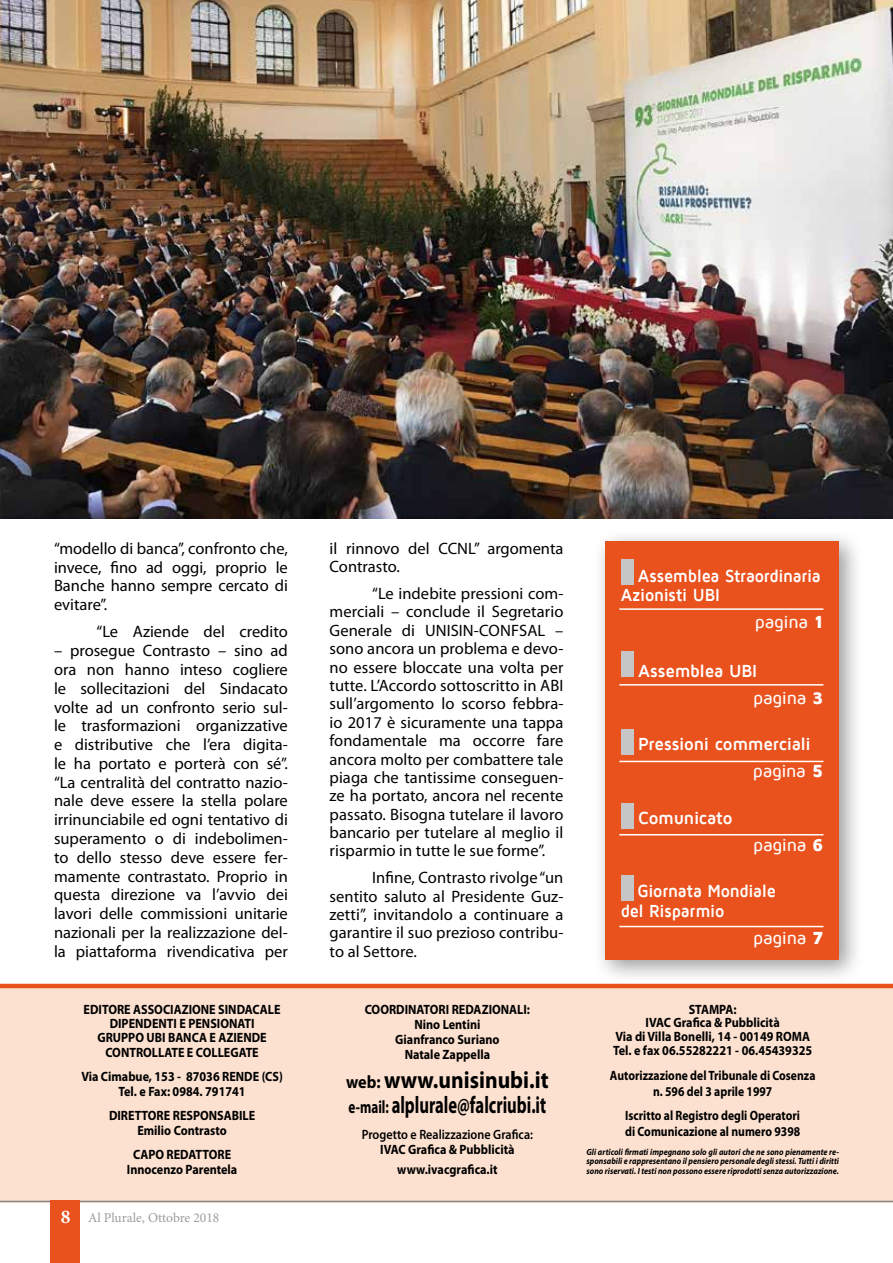
<style>
.page{position:relative;width:893px;height:1263px;background:#fff}
.page>*{position:absolute;margin:0;border:0;box-sizing:border-box;transform-origin:0 0}
.t1{font:700 24px/25.7px "Myriad Pro";color:#000;scale:.9 1}
.t2{font:700 18px/19.5px "Maven Pro";letter-spacing:-.015em;color:#fff;scale:.91 1}
.t3{font:700 18px/27px "Maven Pro";letter-spacing:-.015em;color:#fff;scale:.95 1}
.t4{font:500 18px "Maven Pro";letter-spacing:-.015em;color:#fff}
.t5{font:16.5px/18.8px "Myriad Pro";color:#000;text-align:justify}
.t6{font:700 13.5px/14.4px "Myriad Pro";color:#000;text-align:center;scale:.9 1}
.t7{font:700 13.5px/15.5px "Myriad Pro";color:#000;text-align:center;scale:.86 1}
.t8{font:600 13.5px "Myriad Pro";color:#000;scale:.9 1}
.t9{font:13.5px "Minion Pro";color:#9d9d9c}
.t10{font:italic 700 9px/9.4px "Myriad Pro";color:#000;text-align:justify;scale:.9 1}
.s1{font-weight:700;font-size:19.5px;color:#fff}
.s2{font-size:18px}
.s3{font-weight:900}
.s4{font-weight:500}
</style>
<div class="page">
<div style="left:0;top:986px;width:892px;height:216px;background:#fde1d0"></div>
<hr style="left:0;top:1201px;width:893px;height:1px;background:#878787">
<div style="left:592px;top:529px;width:272px;height:456px;background:#000;opacity:.4"></div>
<div style="left:605px;top:541px;width:234px;height:419px;background:#e9511d"></div>
<hr style="left:619px;top:608px;width:204px;height:2px;background:#fff">
<hr style="left:619px;top:684px;width:204px;height:1px;background:#fff">
<hr style="left:619px;top:761px;width:204px;height:1px;background:#fff">
<div style="left:51px;top:1201px;width:29px;height:62px;background:#e9511d"></div>
<hr style="left:619px;top:834px;width:204px;height:1px;background:#fff">
<hr style="left:619px;top:926px;width:204px;height:1px;background:#fff">
<div style="left:621px;top:559px;width:13px;height:26px;background:#c6c6c6"></div>
<div style="left:621px;top:651px;width:13px;height:26px;background:#c6c6c6"></div>
<div style="left:621px;top:729px;width:13px;height:26px;background:#c6c6c6"></div>
<div style="left:621px;top:803px;width:13px;height:26px;background:#c6c6c6"></div>
<div style="left:621px;top:875px;width:13px;height:25px;background:#c6c6c6"></div>
<hr style="left:0;top:984px;width:893px;height:4px;background:#e9511d">
<img style="left:0;top:0;width:893px;height:519px">
<p class="t5" style="left:54px;top:539px;width:235px">“modello di banca”, confronto che, invece, fino ad oggi, proprio le Banche hanno sempre cercato di evitare”.</p>
<p class="t5" style="left:97px;top:622px;width:193px">“Le Aziende del credito</p>
<p class="t5" style="left:54px;top:641px;width:235px">– prosegue Contrasto – sino ad ora non hanno inteso cogliere le sollecitazioni del Sindacato volte ad un confronto serio sul&shy;le trasformazioni organizzative e distributive che l’era digita&shy;le ha portato e porterà con sé”. “La centralità del contratto nazio&shy;nale deve essere la stella polare irrinunciabile ed ogni tentativo di superamento o di indebolimen&shy;to dello stesso deve essere fer&shy;mamente contrastato. Proprio in questa direzione va l’avvio dei lavori delle commissioni unitarie nazionali per la realizzazione del&shy;la piattaforma rivendicativa per</p>
<p class="t6" style="left:84px;top:1001px;width:220px">EDITORE ASSOCIAZIONE SINDACALE<br>DIPENDENTI E PENSIONATI<br>GRUPPO UBI BANCA E AZIENDE<br>CONTROLLATE E COLLEGATE</p>
<p class="t6" style="left:81px;top:1069px;width:225px">Via Cimabue, 153 - 87036 RENDE (CS)<br>Tel. e Fax: 0984. 791741</p>
<p class="t6" style="left:109px;top:1108px;width:164px">DIRETTORE RESPONSABILE<br>Emilio Contrasto</p>
<p class="t6" style="left:127px;top:1147px;width:124px">CAPO REDATTORE<br>Innocenzo Parentela</p>
<p class="t9" style="left:61px;top:1208px;width:160px"><span class="s1">8</span> Al Plurale, Ottobre 2018</p>
<p class="t5" style="left:330px;top:539px;width:235px">il rinnovo del CCNL” argomenta<br>Contrasto.</p>
<p class="t5" style="left:330px;top:584px;width:235px;text-indent:43px">“Le indebite pressioni com&shy;merciali – conclude il Segretario Generale di UNISIN-CONFSAL – sono ancora un problema e devo&shy;no essere bloccate una volta per tutte. L’Accordo sottoscritto in ABI sull’argomento lo scorso febbra&shy;io 2017 è sicuramente una tappa fondamentale ma occorre fare ancora molto per combattere tale piaga che tantissime conseguen&shy;ze ha portato, ancora nel recente passato. Bisogna tutelare il lavoro bancario per tutelare al meglio il risparmio in tutte le sue forme”.</p>
<p class="t5" style="left:330px;top:868px;width:235px;text-indent:43px">Infine, Contrasto rivolge “un sentito saluto al Presidente Guz&shy;zetti”, invitandolo a continuare a garantire il suo prezioso contribu&shy;to al Settore.</p>
<p class="t6" style="left:365px;top:1001px;width:185px;line-height:15.1px">COORDINATORI REDAZIONALI:<br>Nino Lentini<br>Gianfranco Suriano<br>Natale Zappella</p>
<h1 class="t1" style="left:346px;top:1066px;width:226px"><span class="s2">web:</span> www.unisinubi.it <span class="s2">e-mail:</span> alplurale@falcriubi.it</h1>
<p class="t8" style="left:362px;top:1126px;width:192px">Progetto e Realizzazione Grafica:</p>
<p class="t6" style="left:380px;top:1139px;width:151px;line-height:19.6px">IVAC Grafica &amp; Pubblicità www.ivacgrafica.it</p>
<p class="t2" style="left:621px;top:566px;width:221px;text-indent:17px">Assemblea Straordinaria<br>Azionisti UBI</p>
<p class="t4" style="left:755px;top:612px;width:70px">pagina <span class="s3">1</span></p>
<p class="t3" style="left:753px;top:657px;width:75px;text-indent:-115px">Assemblea UBI<br><span class="s4">pagina</span> <span class="s3">3</span></p>
<p class="t3" style="left:753px;top:731px;width:76px;text-indent:-115px">Pressioni commerciali <span class="s4">pagina</span> <span class="s3">5</span></p>
<p class="t3" style="left:638px;top:804px;width:101px">Comunicato</p>
<p class="t4" style="left:753px;top:835px;width:72px">pagina <span class="s3">6</span></p>
<p class="t2" style="left:621px;top:881px;width:172px;text-indent:17px">Giornata Mondiale del Risparmio</p>
<p class="t4" style="left:753px;top:928px;width:72px">pagina <span class="s3">7</span></p>
<p class="t6" style="left:613px;top:1001px;width:223px;line-height:14px">STAMPA:<br>IVAC Grafica &amp; Pubblicità<br>Via di Villa Bonelli, 14 - 00149 ROMA<br>Tel. e fax 06.55282221 - 06.45439325</p>
<p class="t7" style="left:610px;top:1067px;width:240px">Autorizzazione del Tribunale di Cosenza n. 596 del 3 aprile 1997</p>
<p class="t7" style="left:625px;top:1108px;width:205px;text-align:left">Iscritto al Registro degli Operatori di Comunicazione al numero 9398</p>
<p class="t10" style="left:586px;top:1146px;width:282px">Gli articoli firmati impegnano solo gli autori che ne sono pienamente re&shy;sponsabili e rappresentano il pensiero personale degli stessi. Tutti i diritti sono riservati. I testi non possono essere riprodotti senza autorizzazione.</p>
</div>
